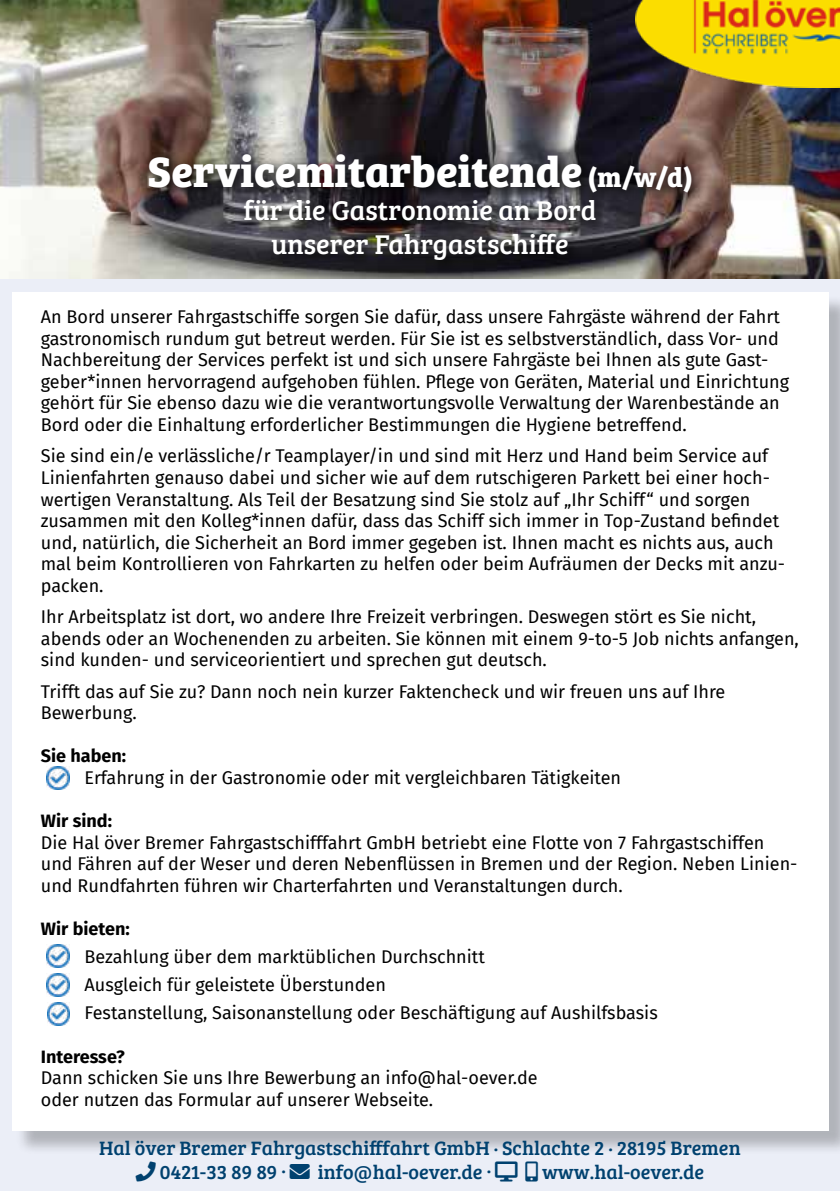
<style>
.page{position:relative;width:840px;height:1191px;background:#fff}
.page>*{position:absolute;margin:0;border:0;box-sizing:border-box;transform-origin:0 0}
.t1{font:700 44px "Bree Serif";color:#fff}
.t2{font:28px/33.6px "Bree Serif";color:#fff;text-align:center}
.t3{font:20px "Bree Serif";color:#00416f}
.t4{font:18px/21.6px "Fira Sans";color:#000}
.t5{font:700 18px "Fira Sans";color:#000}
.s1{font-size:28px}
</style>
<div class="page">
<div style="left:0;top:271px;width:839px;height:920px;background:#ebeef7"></div>
<img style="left:0;top:0;width:839px;height:279px">
<div style="left:15px;top:295px;width:824px;height:860px;background:#000;opacity:.25"></div>
<div style="left:12px;top:292px;width:816px;height:838px;background:#fff"></div>
<svg style="left:143px;top:147px;width:562px;height:126px;background:#403c3e"></svg>
<img style="left:635px;top:0;width:204px;height:88px">
<img style="left:46px;top:766px;width:23px;height:24px">
<img style="left:46px;top:944px;width:23px;height:23px">
<img style="left:46px;top:973px;width:23px;height:23px">
<img style="left:47px;top:1002px;width:23px;height:23px">
<h1 class="t1" style="left:147px;top:137px;width:546px">Servicemitarbeitende <span class="s1">(m/w/d)</span></h1>
<h2 class="t2" style="left:243px;top:192px;width:354px">für die Gastronomie an Bord unserer Fahrgastschiffe</h2>
<p class="t4" style="left:41px;top:305px;width:749px">An Bord unserer Fahrgastschiffe sorgen Sie dafür, dass unsere Fahrgäste während der Fahrt gastronomisch rundum gut betreut werden. Für Sie ist es selbstverständlich, dass Vor- und Nachbereitung der Services perfekt ist und sich unsere Fahrgäste bei Ihnen als gute Gast&shy;geber*innen hervorragend aufgehoben fühlen. Pflege von Geräten, Material und Einrichtung gehört für Sie ebenso dazu wie die verantwortungsvolle Verwaltung der Warenbestände an Bord oder die Einhaltung erforderlicher Bestimmungen die Hygiene betreffend.</p>
<p class="t4" style="left:41px;top:445px;width:745px">Sie sind ein/e verlässliche/r Teamplayer/in und sind mit Herz und Hand beim Service auf Linienfahrten genauso dabei und sicher wie auf dem rutschigeren Parkett bei einer hoch&shy;wertigen Veranstaltung. Als Teil der Besatzung sind Sie stolz auf „Ihr Schiff“ und sorgen zusammen mit den Kolleg*innen dafür, dass das Schiff sich immer in Top-Zustand befindet und, natürlich, die Sicherheit an Bord immer gegeben ist. Ihnen macht es nichts aus, auch mal beim Kontrollieren von Fahrkarten zu helfen oder beim Aufräumen der Decks mit anzu&shy;packen.</p>
<p class="t4" style="left:41px;top:605px;width:759px">Ihr Arbeitsplatz ist dort, wo andere Ihre Freizeit verbringen. Deswegen stört es Sie nicht, abends oder an Wochenenden zu arbeiten. Sie können mit einem 9-to-5 Job nichts anfangen, sind kunden- und serviceorientiert und sprechen gut deutsch.</p>
<p class="t4" style="left:41px;top:680px;width:685px">Trifft das auf Sie zu? Dann noch nein kurzer Faktencheck und wir freuen uns auf Ihre<br>Bewerbung.</p>
<p class="t5" style="left:41px;top:741px;width:87px">Sie haben:</p>
<p class="t4" style="left:84px;top:766px;width:538px">Erfahrung in der Gastronomie oder mit vergleichbaren Tätigkeiten</p>
<p class="t5" style="left:41px;top:805px;width:73px">Wir sind:</p>
<p class="t4" style="left:41px;top:831px;width:757px">Die Hal över Bremer Fahrgastschifffahrt GmbH betriebt eine Flotte von 7 Fahrgastschiffen und Fähren auf der Weser und deren Nebenflüssen in Bremen und der Region. Neben Linien&shy;und Rundfahrten führen wir Charterfahrten und Veranstaltungen durch.</p>
<p class="t5" style="left:41px;top:913px;width:90px">Wir bieten:</p>
<p class="t4" style="left:84px;top:942px;width:574px;line-height:28px">Bezahlung über dem marktüblichen Durchschnitt<br>Ausgleich für geleistete Überstunden<br>Festanstellung, Saisonanstellung oder Beschäftigung auf Aushilfsbasis</p>
<p class="t5" style="left:41px;top:1041px;width:85px">Interesse?</p>
<p class="t4" style="left:41px;top:1066px;width:498px">Dann schicken Sie uns Ihre Bewerbung an info@hal-oever.de oder nutzen das Formular auf unserer Webseite.</p>
<p class="t3" style="left:99px;top:1133px;width:642px">Hal över Bremer Fahrgastschifffahrt GmbH . Schlachte 2 . 28195 Bremen</p>
<p class="t3" style="left:136px;top:1157px;width:151px">□■ 0421-33 89 89 .</p>
<p class="t3" style="left:318px;top:1157px;width:387px">info@hal-oever.de . ▲▼□ □●●▼ www.hal-oever.de</p>
</div>
